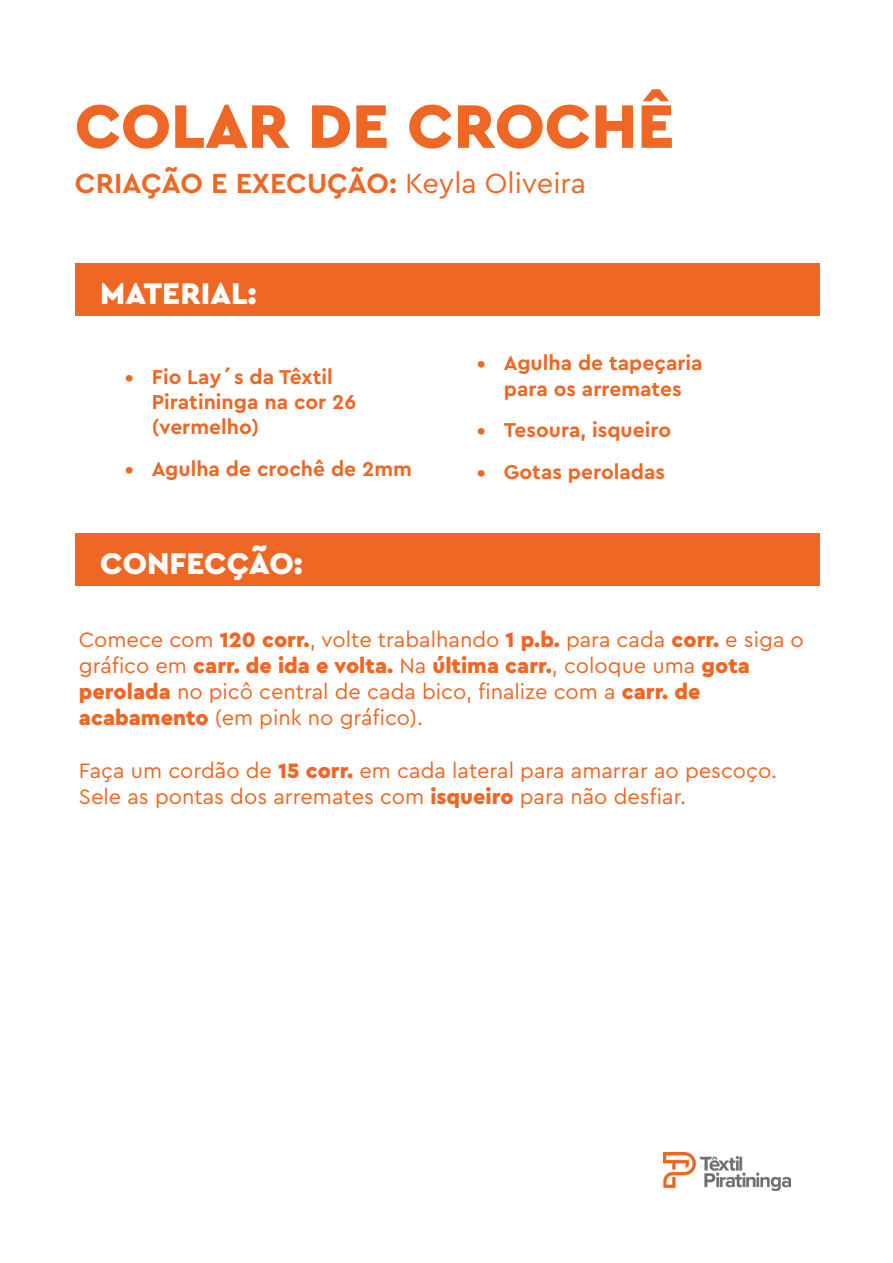
<style>
.page{position:relative;width:893px;height:1263px;background:#fff}
.page>*{position:absolute;margin:0;border:0;box-sizing:border-box;transform-origin:0 0}
.t1{font:900 64.35px "Cera Pro";color:#ee6725}
.t2{font:900 31.35px "Cera Pro";color:#fff}
.t3{font:700 28.95px "Cera Pro";color:#ee6725}
.t4{font:21.75px/26.2px "Cera Pro";color:#ee6725}
.t5{font:700 21px/25.2px "Cera Pro";color:#ee6725}
.s1{font-weight:400}
.s2{font-weight:900}
</style>
<div class="page">
<div style="left:75px;top:264px;width:744px;height:52px;background:#ee6725"></div>
<div style="left:75px;top:534px;width:744px;height:52px;background:#ee6725"></div>
<img style="left:664px;top:1152px;width:126px;height:38px">
<h1 class="t1" style="left:75px;top:83px;width:601px">COLAR DE CROCHÊ</h1>
<h3 class="t3" style="left:75px;top:164px;width:513px">CRIAÇÃO E EXECUÇÃO: <span class="s1">Keyla Oliveira</span></h3>
<h2 class="t2" style="left:100px;top:273px;width:158px">MATERIAL:</h2>
<p class="t5" style="left:152px;top:363px;width:206px;text-indent:-27px">• Fio Lay´s da Têxtil<br>Piratininga na cor 26 (vermelho)</p>
<p class="t5" style="left:125px;top:456px;width:289px">• Agulha de crochê de 2mm</p>
<h2 class="t2" style="left:100px;top:543px;width:204px">CONFECÇÃO:</h2>
<p class="t5" style="left:477px;top:350px;width:227px;text-align:center">• Agulha de tapeçaria para os arremates</p>
<p class="t5" style="left:477px;top:417px;width:196px">• Tesoura, isqueiro</p>
<p class="t5" style="left:477px;top:459px;width:190px">• Gotas peroladas</p>
<p class="t4" style="left:79px;top:625px;width:726px">Comece com <span class="s2">120 corr.</span>, volte trabalhando <span class="s2">1 p.b.</span> para cada <span class="s2">corr.</span> e siga o gráfico em <span class="s2">carr. de ida e volta.</span> Na <span class="s2">última carr.</span>, coloque uma <span class="s2">gota perolada</span> no picô central de cada bico, finalize com a <span class="s2">carr. de acabamento</span> (em pink no gráfico).</p>
<p class="t4" style="left:79px;top:756px;width:700px">Faça um cordão de <span class="s2">15 corr.</span> em cada lateral para amarrar ao pescoço.<br>Sele as pontas dos arremates com <span class="s2">isqueiro</span> para não desfiar.</p>
</div>
